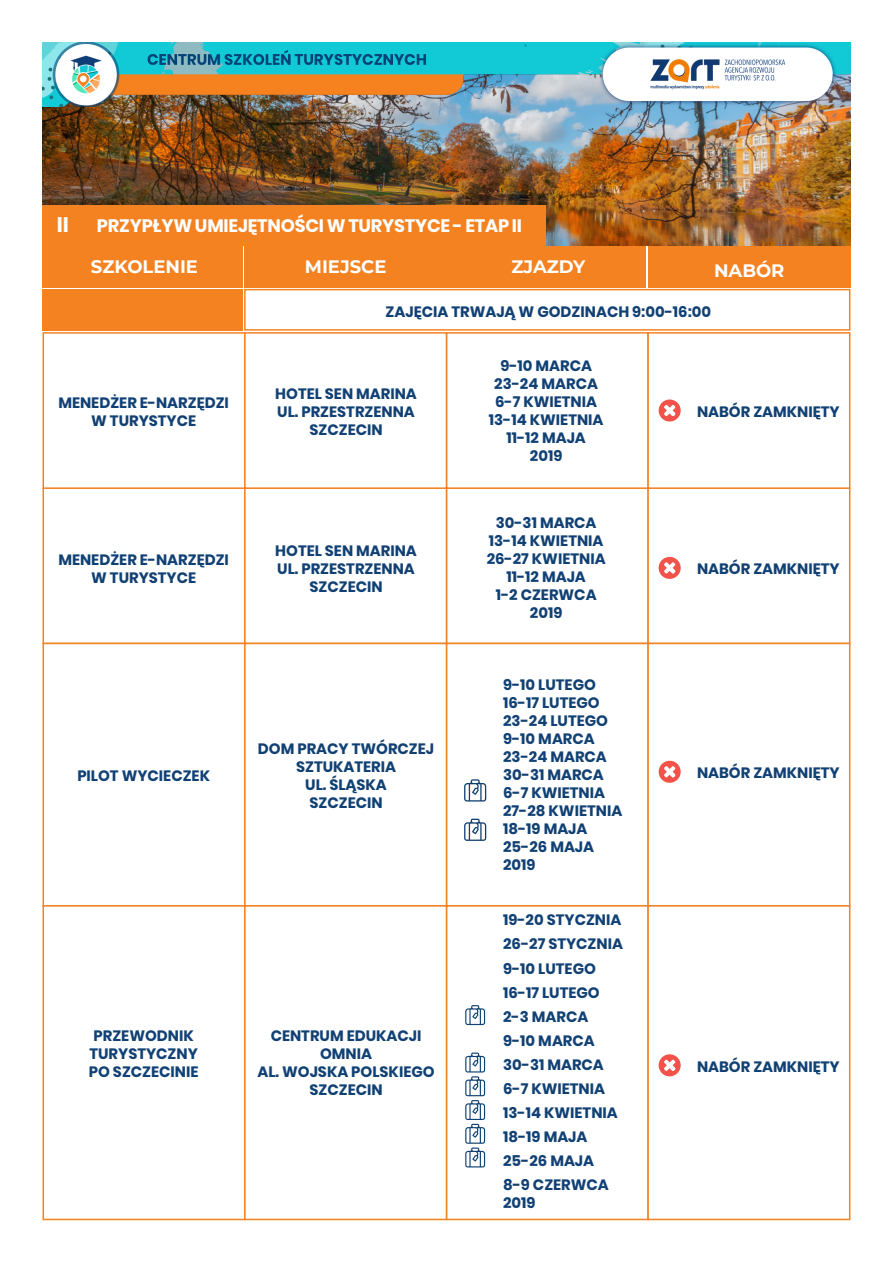
<style>
.page{position:relative;width:893px;height:1263px;background:#fff}
.page>*{position:absolute;margin:0;border:0;box-sizing:border-box;transform-origin:0 0}
.t1{font:700 21px "Poppins";color:#fff}
.t2{font:700 18px "Poppins";letter-spacing:-.01em;color:#fff}
.t3{font:700 18px "Montserrat";color:#fff}
.t4{font:700 15px/18px "Poppins";color:#114174;text-align:center}
</style>
<div class="page">
<img style="left:43px;top:106px;width:807px;height:140px">
<div style="left:244px;top:289px;width:606px;height:42px;background:#fff;border:2px solid #f58220"></div>
<div style="left:43px;top:289px;width:200px;height:42px;background:#f58220"></div>
<div style="left:43px;top:246px;width:200px;height:41px;background:#f58220"></div>
<div style="left:244px;top:246px;width:200px;height:41px;background:#f58220"></div>
<div style="left:446px;top:246px;width:200px;height:41px;background:#f58220"></div>
<div style="left:648px;top:246px;width:202px;height:41px;background:#f58220"></div>
<div style="left:43px;top:332px;width:203px;height:157px;background:#fff;border:2px solid #f58220"></div>
<div style="left:43px;top:643px;width:203px;height:264px;background:#fff;border:2px solid #f58220"></div>
<div style="left:446px;top:332px;width:203px;height:157px;background:#fff;border:2px solid #f58220"></div>
<div style="left:244px;top:487px;width:203px;height:157px;background:#fff;border:2px solid #f58220"></div>
<div style="left:244px;top:332px;width:203px;height:157px;background:#fff;border:2px solid #f58220"></div>
<div style="left:244px;top:643px;width:203px;height:264px;background:#fff;border:2px solid #f58220"></div>
<div style="left:647px;top:487px;width:203px;height:157px;background:#fff;border:2px solid #f58220"></div>
<div style="left:647px;top:332px;width:203px;height:157px;background:#fff;border:2px solid #f58220"></div>
<div style="left:647px;top:643px;width:203px;height:264px;background:#fff;border:2px solid #f58220"></div>
<div style="left:659px;top:399px;width:22px;height:22px;background:#f2524a;border-radius:50%"></div>
<svg style="left:664px;top:405px;width:11px;height:11px"></svg>
<div style="left:659px;top:557px;width:22px;height:22px;background:#f2524a;border-radius:50%"></div>
<svg style="left:664px;top:562px;width:11px;height:12px"></svg>
<div style="left:659px;top:761px;width:22px;height:22px;background:#f2524a;border-radius:50%"></div>
<svg style="left:664px;top:766px;width:11px;height:11px"></svg>
<svg style="left:464px;top:779px;width:22px;height:22px"></svg>
<svg style="left:464px;top:819px;width:22px;height:22px"></svg>
<div style="left:43px;top:905px;width:203px;height:315px;background:#fff;border:2px solid #f58220"></div>
<div style="left:446px;top:905px;width:203px;height:315px;background:#fff;border:2px solid #f58220"></div>
<div style="left:244px;top:905px;width:203px;height:315px;background:#fff;border:2px solid #f58220"></div>
<div style="left:647px;top:905px;width:203px;height:315px;background:#fff;border:2px solid #f58220"></div>
<div style="left:659px;top:1054px;width:22px;height:22px;background:#f2524a;border-radius:50%"></div>
<svg style="left:664px;top:1059px;width:11px;height:12px"></svg>
<svg style="left:465px;top:1005px;width:20px;height:20px"></svg>
<svg style="left:465px;top:1052px;width:20px;height:115px"></svg>
<div style="left:43px;top:205px;width:503px;height:41px;background:#f58220"></div>
<img style="left:43px;top:43px;width:807px;height:63px">
<p class="t1" style="left:57px;top:213px;width:13px">II</p>
<p class="t2" style="left:97px;top:216px;width:427px">PRZYPŁYW UMIEJĘTNOŚCI W TURYSTYCE - ETAP II</p>
<p class="t3" style="left:91px;top:254px;width:109px">SZKOLENIE</p>
<p class="t3" style="left:305px;top:254px;width:83px">MIEJSCE</p>
<p class="t3" style="left:511px;top:254px;width:75px">ZJAZDY</p>
<p class="t4" style="left:386px;top:303px;width:327px">ZAJĘCIA TRWAJĄ W GODZINACH 9:00-16:00</p>
<p class="t3" style="left:714px;top:258px;width:72px">NABÓR</p>
<p class="t4" style="left:58px;top:393px;width:172px">MENEDŻER E-NARZĘDZI</p>
<p class="t4" style="left:91px;top:411px;width:106px">W TURYSTYCE</p>
<p class="t4" style="left:275px;top:385px;width:143px">HOTEL SEN MARINA</p>
<p class="t4" style="left:277px;top:403px;width:139px">UL. PRZESTRZENNA<br>SZCZECIN</p>
<p class="t4" style="left:489px;top:357px;width:116px">9-10 MARCA<br>23-24 MARCA<br>6-7 KWIETNIA<br>13-14 KWIETNIA<br>11-12 MAJA</p>
<p class="t4" style="left:530px;top:447px;width:34px">2019</p>
<p class="t4" style="left:697px;top:403px;width:144px">NABÓR ZAMKNIĘTY</p>
<p class="t4" style="left:58px;top:551px;width:172px">MENEDŻER E-NARZĘDZI</p>
<p class="t4" style="left:91px;top:569px;width:106px">W TURYSTYCE</p>
<p class="t4" style="left:275px;top:542px;width:143px">HOTEL SEN MARINA</p>
<p class="t4" style="left:277px;top:560px;width:139px">UL. PRZESTRZENNA<br>SZCZECIN</p>
<p class="t4" style="left:487px;top:514px;width:120px">30-31 MARCA<br>13-14 KWIETNIA<br>26-27 KWIETNIA<br>11-12 MAJA<br>1-2 CZERWCA</p>
<p class="t4" style="left:530px;top:604px;width:34px">2019</p>
<p class="t4" style="left:697px;top:560px;width:144px">NABÓR ZAMKNIĘTY</p>
<p class="t4" style="left:77px;top:766px;width:134px">PILOT WYCIECZEK</p>
<p class="t4" style="left:258px;top:740px;width:178px">DOM PRACY TWÓRCZEJ<br>SZTUKATERIA<br>UL. ŚLĄSKA<br>SZCZECIN</p>
<p class="t4" style="left:503px;top:676px;width:121px;text-align:left">9-10 LUTEGO<br>16-17 LUTEGO<br>23-24 LUTEGO<br>9-10 MARCA<br>23-24 MARCA<br>30-31 MARCA<br>6-7 KWIETNIA<br>27-28 KWIETNIA<br>18-19 MAJA<br>25-26 MAJA</p>
<p class="t4" style="left:503px;top:856px;width:34px">2019</p>
<p class="t4" style="left:697px;top:764px;width:144px">NABÓR ZAMKNIĘTY</p>
<p class="t4" style="left:94px;top:1027px;width:102px">PRZEWODNIK</p>
<p class="t4" style="left:89px;top:1045px;width:110px">TURYSTYCZNY</p>
<p class="t4" style="left:89px;top:1063px;width:111px">PO SZCZECINIE</p>
<p class="t4" style="left:257px;top:1027px;width:179px">CENTRUM EDUKACJI<br>OMNIA<br>AL. WOJSKA POLSKIEGO<br>SZCZECIN</p>
<p class="t4" style="left:503px;top:908px;width:121px;line-height:24px;text-align:left">19-20 STYCZNIA<br>26-27 STYCZNIA<br>9-10 LUTEGO<br>16-17 LUTEGO<br>2-3 MARCA<br>9-10 MARCA<br>30-31 MARCA<br>6-7 KWIETNIA<br>13-14 KWIETNIA<br>18-19 MAJA<br>25-26 MAJA<br>8-9 CZERWCA</p>
<p class="t4" style="left:503px;top:1193px;width:34px">2019</p>
<p class="t4" style="left:697px;top:1058px;width:144px">NABÓR ZAMKNIĘTY</p>
</div>
